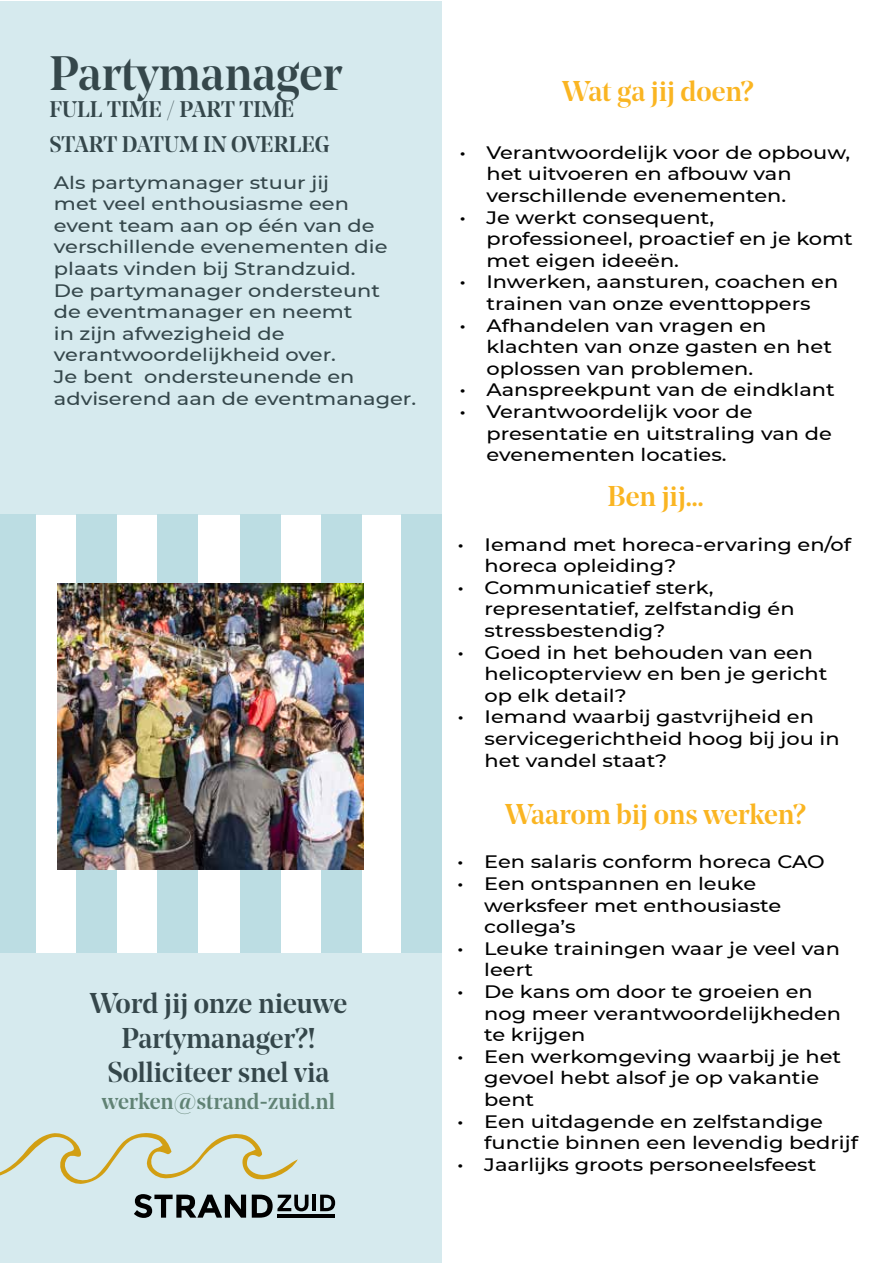
<style>
.page{position:relative;width:893px;height:1263px;background:#fff}
.page>*{position:absolute;margin:0;border:0;box-sizing:border-box;transform-origin:0 0}
.t1{font:500 48px "Noe Display";color:#35474b}
.t2{font:500 28.5px/34.2px "Noe Display";color:#35474b;text-align:center}
.t3{font:500 28.5px "Noe Display";letter-spacing:-.005em;color:#fab522}
.t4{font:500 22.5px/34.2px "Noe Display";color:#35474b}
.t5{font:500 22.5px "Noe Display";color:#608274}
.t6{font:500 18px/21.6px "Montserrat";color:#000;scale:1.16 1}
.t7{font:500 18px/21.6px "Montserrat";color:#35474b;scale:1.16 1}
.s1{font-family:"Montserrat"}
</style>
<div class="page">
<div style="left:0;top:953px;width:442px;height:310px;background:#d6eaee"></div>
<div style="left:0;top:514px;width:36px;height:439px;background:#bcdde3"></div>
<div style="left:76px;top:514px;width:41px;height:439px;background:#bcdde3"></div>
<div style="left:157px;top:514px;width:40px;height:439px;background:#bcdde3"></div>
<div style="left:240px;top:514px;width:40px;height:439px;background:#bcdde3"></div>
<div style="left:321px;top:514px;width:40px;height:439px;background:#bcdde3"></div>
<div style="left:402px;top:514px;width:40px;height:439px;background:#bcdde3"></div>
<hr style="left:312px;top:1195px;width:4px;height:16px;background:#000">
<svg style="left:320px;top:1195px;width:15px;height:16px"></svg>
<hr style="left:277px;top:1214px;width:58px;height:4px;background:#000">
<svg style="left:134px;top:1194px;width:112px;height:24px"></svg>
<svg style="left:252px;top:1194px;width:56px;height:23px"></svg>
<div style="left:0;top:1px;width:442px;height:513px;background:#d6eaee"></div>
<img style="left:57px;top:583px;width:306px;height:287px">
<svg style="left:0;top:1133px;width:298px;height:51px"></svg>
<h1 class="t1" style="left:50px;top:43px;width:294px">Partymanager</h1>
<p class="t4" style="left:50px;top:92px;width:282px">FULL TIME / PART TIME<br>START DATUM IN OVERLEG</p>
<p class="t7" style="left:54px;top:171px;width:314px">Als partymanager stuur jij<br>met veel enthousiasme een<br>event team aan op één van de verschillende evenementen die plaats vinden bij Strandzuid.<br>De partymanager ondersteunt<br>de eventmanager en neemt<br>in zijn afwezigheid de verantwoordelijkheid over.<br>Je bent ondersteunende en adviserend aan de eventmanager.</p>
<h2 class="t2" style="left:90px;top:986px;width:259px">Word jij onze nieuwe<br>Partymanager?!<br>Solliciteer snel via</h2>
<p class="t5" style="left:102px;top:1087px;width:235px">werken@strand<span class="s1">-</span>zuid.nl</p>
<h2 class="t3" style="left:562px;top:73px;width:193px">Wat ga jij doen?</h2>
<p class="t6" style="left:486px;top:141px;width:315px;text-indent:-27px">• Verantwoordelijk voor de opbouw, het uitvoeren en afbouw van verschillende evenementen.</p>
<p class="t6" style="left:486px;top:206px;width:317px;text-indent:-27px">• Je werkt consequent, professioneel, proactief en je komt met eigen ideeën.</p>
<p class="t6" style="left:459px;top:270px;width:328px;text-align:center">• Inwerken, aansturen, coachen en trainen van onze eventtoppers</p>
<p class="t6" style="left:486px;top:314px;width:299px;text-indent:-27px">• Afhandelen van vragen en klachten van onze gasten en het oplossen van problemen.</p>
<p class="t6" style="left:459px;top:378px;width:325px">• Aanspreekpunt van de eindklant</p>
<p class="t6" style="left:486px;top:400px;width:299px;text-indent:-27px">• Verantwoordelijk voor de presentatie en uitstraling van de evenementen locaties.</p>
<h2 class="t3" style="left:607px;top:478px;width:98px">Ben jij…</h2>
<p class="t6" style="left:484px;top:533px;width:318px;text-indent:-27px">• Iemand met horeca-ervaring en/of horeca opleiding?</p>
<p class="t6" style="left:484px;top:576px;width:269px;text-indent:-27px">• Communicatief sterk, representatief, zelfstandig én stressbestendig?</p>
<p class="t6" style="left:484px;top:641px;width:297px;text-indent:-27px">• Goed in het behouden van een helicopterview en ben je gericht op elk detail?</p>
<p class="t6" style="left:484px;top:705px;width:308px;text-indent:-27px">• Iemand waarbij gastvrijheid en servicegerichtheid hoog bij jou in het vandel staat?</p>
<h2 class="t3" style="left:505px;top:796px;width:302px">Waarom bij ons werken?</h2>
<p class="t6" style="left:457px;top:850px;width:318px">• Een salaris conform horeca CAO</p>
<p class="t6" style="left:484px;top:872px;width:258px;text-indent:-27px">• Een ontspannen en leuke werksfeer met enthousiaste collega’s</p>
<p class="t6" style="left:484px;top:937px;width:308px;text-indent:-27px">• Leuke trainingen waar je veel van leert</p>
<p class="t6" style="left:484px;top:980px;width:309px;text-indent:-27px">• De kans om door te groeien en nog meer verantwoordelijkheden te krijgen</p>
<p class="t6" style="left:484px;top:1045px;width:309px;text-indent:-27px">• Een werkomgeving waarbij je het gevoel hebt alsof je op vakantie bent</p>
<p class="t6" style="left:484px;top:1110px;width:324px;text-indent:-27px">• Een uitdagende en zelfstandige functie binnen een levendig bedrijf</p>
<p class="t6" style="left:457px;top:1153px;width:311px">• Jaarlijks groots personeelsfeest</p>
</div>
